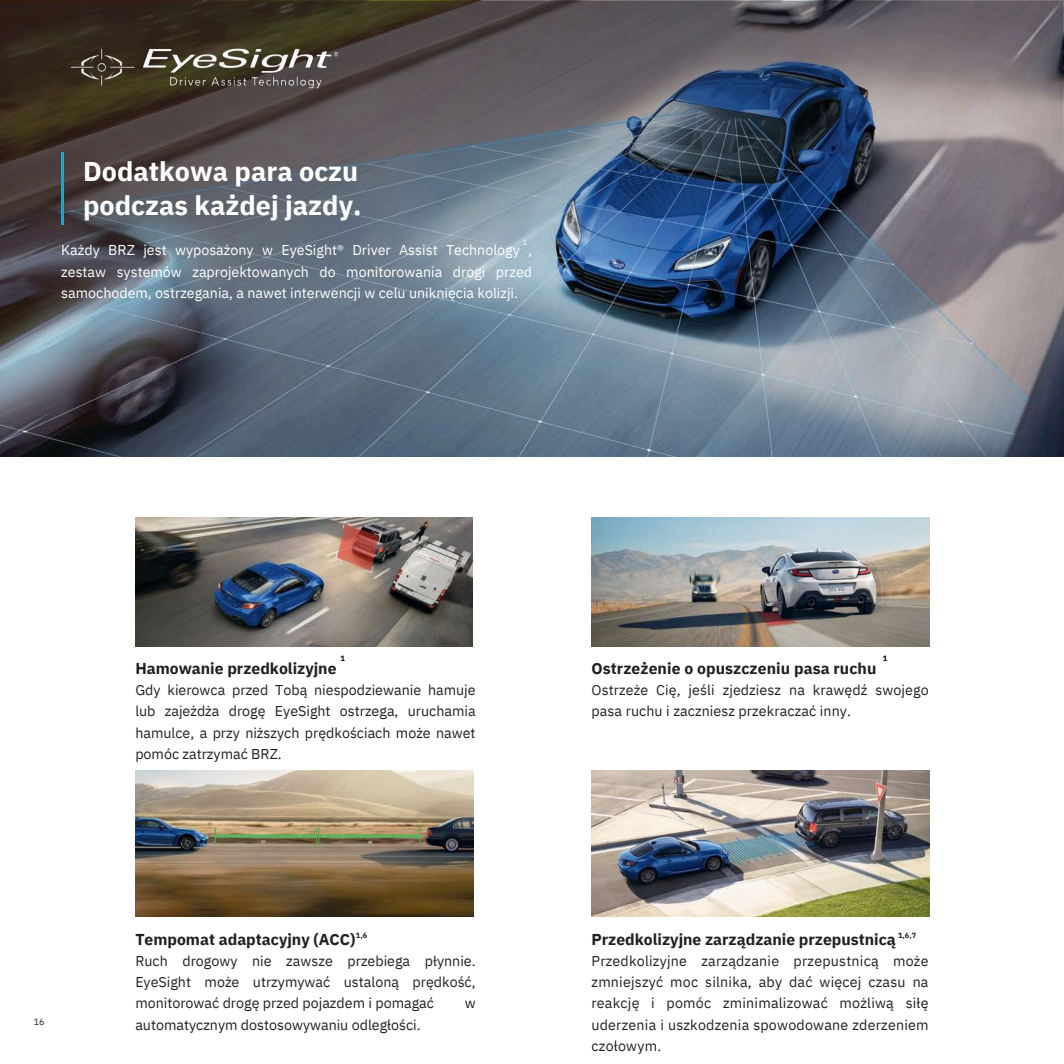
<style>
.page{position:relative;width:1064px;height:1064px;background:#fff}
.page>*{position:absolute;margin:0;border:0;box-sizing:border-box;transform-origin:0 0}
.t1{font:700 27px/33.8px "IBM Plex Sans";color:#fff}
.t2{font:700 15.75px "IBM Plex Sans";color:#231f20}
.t3{font:14.25px/21.3px "IBM Plex Sans";color:#231f20;text-align:justify}
.t4{font:14.25px/21.3px "IBM Plex Sans";color:#fff;text-align:justify}
.t5{font:9px "IBM Plex Sans";color:#231f20}
.t6{font:700 7.5px "IBM Plex Sans";color:#231f20}
.t7{font:700 7.5px "IBM Plex Sans";color:#000}
.t8{font:7.5px "IBM Plex Sans";color:#fff}
</style>
<div class="page">
<img style="left:591px;top:770px;width:338px;height:146px">
<img style="left:135px;top:517px;width:337px;height:129px">
<img style="left:135px;top:770px;width:338px;height:146px">
<img style="left:591px;top:517px;width:338px;height:129px">
<img style="left:0;top:0;width:1063px;height:456px">
<img style="left:0;top:1px;width:1062px;height:377px">
<hr style="left:61px;top:152px;width:3px;height:73px;background:#00afeb">
<img style="left:64px;top:41px;width:281px;height:54px">
<h1 class="t1" style="left:83px;top:154px;width:280px">Dodatkowa para oczu podczas każdej jazdy.</h1>
<p class="t8" style="left:522px;top:237px;width:6px">1</p>
<p class="t4" style="left:61px;top:239px;width:472px">Każdy BRZ jest wyposażony w EyeSight® Driver Assist Technology , zestaw systemów zaprojektowanych do monitorowania drogi przed samochodem, ostrzegania, a nawet interwencji w celu uniknięcia kolizji.</p>
<p class="t5" style="left:34px;top:1015px;width:12px">16</p>
<p class="t7" style="left:340px;top:653px;width:6px">1</p>
<p class="t7" style="left:882px;top:653px;width:6px">1</p>
<p class="t2" style="left:591px;top:657px;width:286px">Ostrzeżenie o opuszczeniu pasa ruchu</p>
<p class="t2" style="left:135px;top:657px;width:203px">Hamowanie przedkolizyjne</p>
<p class="t3" style="left:135px;top:678px;width:342px">Gdy kierowca przed Tobą niespodziewanie hamuje lub zajeżdża drogę EyeSight ostrzega, uruchamia hamulce, a przy niższych prędkościach może nawet pomóc zatrzymać BRZ.</p>
<p class="t3" style="left:591px;top:678px;width:338px">Ostrzeże Cię, jeśli zjedziesz na krawędź swojego pasa ruchu i zaczniesz przekraczać inny.</p>
<p class="t2" style="left:135px;top:928px;width:221px">Tempomat adaptacyjny (ACC)</p>
<p class="t6" style="left:356px;top:929px;width:13px">1,6</p>
<p class="t6" style="left:897px;top:929px;width:20px">1,6,7</p>
<p class="t2" style="left:591px;top:928px;width:306px">Przedkolizyjne zarządzanie przepustnicą</p>
<p class="t3" style="left:135px;top:949px;width:342px">Ruch drogowy nie zawsze przebiega płynnie.<br>EyeSight może utrzymywać ustaloną prędkość, monitorować drogę przed pojazdem i pomagać</p>
<p class="t3" style="left:464px;top:992px;width:12px">w</p>
<p class="t3" style="left:135px;top:1013px;width:287px">automatycznym dostosowywaniu odległości.</p>
<p class="t3" style="left:591px;top:949px;width:338px">Przedkolizyjne zarządzanie przepustnicą może zmniejszyć moc silnika, aby dać więcej czasu na reakcję i pomóc zminimalizować możliwą siłę uderzenia i uszkodzenia spowodowane zderzeniem czołowym.</p>
</div>
